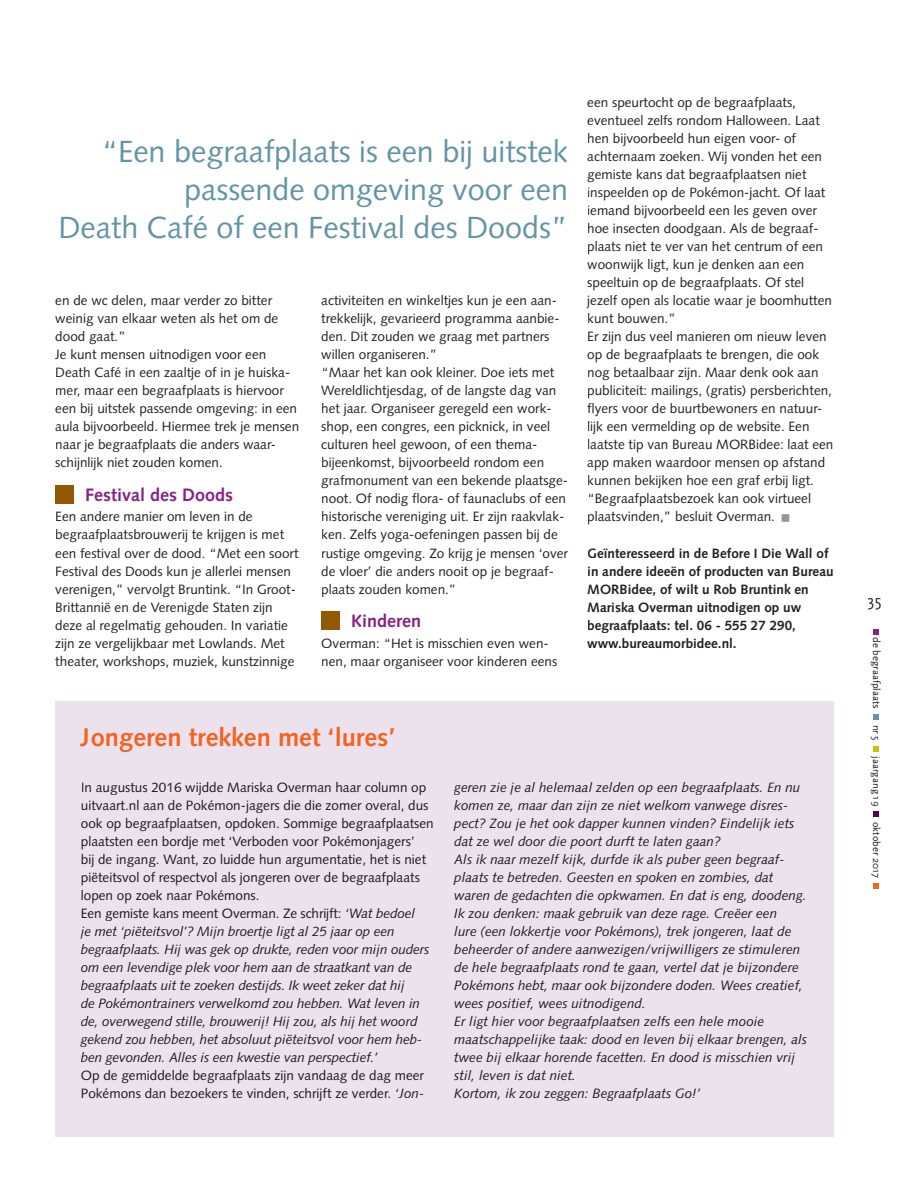
<style>
.page{position:relative;width:915px;height:1191px;background:#fff}
.page>*{position:absolute;margin:0;border:0;box-sizing:border-box;transform-origin:0 0}
.t1{font:30.6px/38.2px "Syntax LT Std";color:#6294a7;text-align:right}
.t2{font:700 25.5px "Syntax LT Std";color:#f36421}
.t3{font:700 18px "Syntax LT Std";color:#872185}
.t4{font:16.5px "Scala Sans Caps";color:#231f20}
.t5{font:13.5px/18px "Syntax LT Std";color:#231f20}
.t6{font:italic 13.5px/18px "Syntax LT Std";color:#1f171c}
.t7{font:700 13.5px/18px "Syntax LT Std";color:#231f20}
.t8{font:13.5px/18px "Syntax LT Std";color:#1f171c}
.t9{font:10.5px "Scala Sans";color:#231f20}
.s1{font-style:normal}
.s2{font-style:italic}
</style>
<div class="page">
<svg style="left:873px;top:629px;width:4px;height:5px"></svg>
<svg style="left:873px;top:714px;width:4px;height:5px"></svg>
<svg style="left:873px;top:746px;width:4px;height:5px"></svg>
<svg style="left:873px;top:811px;width:4px;height:5px"></svg>
<svg style="left:873px;top:883px;width:4px;height:5px"></svg>
<div style="left:55px;top:701px;width:778px;height:436px;background:#ece2ee"></div>
<div style="left:55px;top:485px;width:18px;height:18px;background:#945702"></div>
<div style="left:321px;top:611px;width:18px;height:18px;background:#945702"></div>
<h1 class="t1" style="left:59px;top:132px;width:511px">“Een begraafplaats is een bij uitstek passende omgeving voor een<br>Death Café of een Festival des Doods”</h1>
<p class="t5" style="left:55px;top:292px;width:245px">en de wc delen, maar verder zo bitter weinig van elkaar weten als het om de dood gaat.”<br>Je kunt mensen uitnodigen voor een Death Café in een zaaltje of in je huiska&shy;mer, maar een begraafplaats is hiervoor een bij uitstek passende omgeving: in een aula bijvoorbeeld. Hiermee trek je mensen naar je begraafplaats die anders waar&shy;schijnlijk niet zouden komen.</p>
<h3 class="t3" style="left:85px;top:485px;width:149px">Festival des Doods</h3>
<p class="t5" style="left:55px;top:508px;width:245px">Een andere manier om leven in de begraafplaatsbrouwerij te krijgen is met een festival over de dood. “Met een soort Festival des Doods kun je allerlei mensen verenigen,” vervolgt Bruntink. “In Groot-Brittannië en de Verenigde Staten zijn deze al regelmatig gehouden. In variatie zijn ze vergelijkbaar met Lowlands. Met theater, workshops, muziek, kunstzinnige</p>
<p class="t5" style="left:321px;top:292px;width:248px">activiteiten en winkeltjes kun je een aan&shy;trekkelijk, gevarieerd programma aanbie&shy;den. Dit zouden we graag met partners willen organiseren.”<br>“Maar het kan ook kleiner. Doe iets met Wereldlichtjesdag, of de langste dag van het jaar. Organiseer geregeld een work&shy;shop, een congres, een picknick, in veel culturen heel gewoon, of een thema&shy;bijeenkomst, bijvoorbeeld rondom een grafmonument van een bekende plaatsge&shy;noot. Of nodig flora- of faunaclubs of een historische vereniging uit. Er zijn raakvlak&shy;ken. Zelfs yoga-oefeningen passen bij de rustige omgeving. Zo krijg je mensen ‘over de vloer’ die anders nooit op je begraaf&shy;plaats zouden komen.”</p>
<h3 class="t3" style="left:351px;top:611px;width:72px">Kinderen</h3>
<p class="t5" style="left:321px;top:634px;width:237px">Overman: “Het is misschien even wen&shy;nen, maar organiseer voor kinderen eens</p>
<p class="t5" style="left:587px;top:94px;width:247px">een speurtocht op de begraafplaats, eventueel zelfs rondom Halloween. Laat hen bijvoorbeeld hun eigen voor- of achternaam zoeken. Wij vonden het een gemiste kans dat begraafplaatsen niet inspeelden op de Pokémon-jacht. Of laat iemand bijvoorbeeld een les geven over hoe insecten doodgaan. Als de begraaf&shy;plaats niet te ver van het centrum of een woonwijk ligt, kun je denken aan een speeltuin op de begraafplaats. Of stel jezelf open als locatie waar je boomhutten kunt bouwen.”<br>Er zijn dus veel manieren om nieuw leven op de begraafplaats te brengen, die ook nog betaalbaar zijn. Maar denk ook aan publiciteit: mailings, (gratis) persberichten, flyers voor de buurtbewoners en natuur&shy;lijk een vermelding op de website. Een laatste tip van Bureau MORBidee: laat een app maken waardoor mensen op afstand kunnen bekijken hoe een graf erbij ligt. “Begraafplaatsbezoek kan ook virtueel plaatsvinden,” besluit Overman.</p>
<p class="t7" style="left:587px;top:544px;width:248px">Geïnteresseerd in de Before I Die Wall of in andere ideeën of producten van Bureau MORBidee, of wilt u Rob Bruntink en Mariska Overman uitnodigen op uw begraafplaats: tel. 06 - 555 27 290, www.bureaumorbidee.nl.</p>
<h2 class="t2" style="left:81px;top:723px;width:316px">Jongeren trekken met ‘lures’</h2>
<p class="t6" style="left:81px;top:778px;width:354px"><span class="s1">In augustus 2016 wijdde Mariska Overman haar column op uitvaart.nl aan de Pokémon-jagers die die zomer overal, dus ook op begraafplaatsen, opdoken. Sommige begraafplaatsen plaatsten een bordje met ‘Verboden voor Pokémonjagers’<br>bij de ingang. Want, zo luidde hun argumentatie, het is niet piëteitsvol of respectvol als jongeren over de begraafplaats lopen op zoek naar Pokémons.<br>Een gemiste kans meent Overman. Ze schrijft:</span> ‘Wat bedoel<br>je met ‘piëteitsvol’? Mijn broertje ligt al 25 jaar op een begraafplaats. Hij was gek op drukte, reden voor mijn ouders om een levendige plek voor hem aan de straatkant van de begraafplaats uit te zoeken destijds. Ik weet zeker dat hij<br>de Pokémontrainers verwelkomd zou hebben. Wat leven in de, overwegend stille, brouwerij! Hij zou, als hij het woord gekend zou hebben, het absoluut piëteitsvol voor hem heb&shy;ben gevonden. Alles is een kwestie van perspectief.’</p>
<p class="t8" style="left:81px;top:1066px;width:345px">Op de gemiddelde begraafplaats zijn vandaag de dag meer<br>Pokémons dan bezoekers te vinden, schrijft ze verder. <span class="s2">‘Jon-</span></p>
<p class="t6" style="left:454px;top:778px;width:354px">geren zie je al helemaal zelden op een begraafplaats. En nu komen ze, maar dan zijn ze niet welkom vanwege disres&shy;pect? Zou je het ook dapper kunnen vinden? Eindelijk iets dat ze wel door die poort durft te laten gaan?<br>Als ik naar mezelf kijk, durfde ik als puber geen begraaf&shy;plaats te betreden. Geesten en spoken en zombies, dat waren de gedachten die opkwamen. En dat is eng, doodeng.<br>Ik zou denken: maak gebruik van deze rage. Creëer een<br>lure (een lokkertje voor Pokémons), trek jongeren, laat de beheerder of andere aanwezigen/vrijwilligers ze stimuleren de hele begraafplaats rond te gaan, vertel dat je bijzondere Pokémons hebt, maar ook bijzondere doden. Wees creatief, wees positief, wees uitnodigend.<br>Er ligt hier voor begraafplaatsen zelfs een hele mooie maatschappelijke taak: dood en leven bij elkaar brengen, als twee bij elkaar horende facetten. En dood is misschien vrij stil, leven is dat niet.<br>Kortom, ik zou zeggen: Begraafplaats Go!’</p>
<p class="t4" style="left:867px;top:592px;width:15px">35</p>
<p class="t9" style="left:881px;top:637px;width:73px;rotate:90deg">de begraafplaats</p>
<p class="t9" style="left:881px;top:724px;width:18px;rotate:90deg">nr 5</p>
<p class="t9" style="left:881px;top:756px;width:51px;rotate:90deg">jaargang 19</p>
<p class="t9" style="left:881px;top:822px;width:57px;rotate:90deg">oktober 2017</p>
</div>
